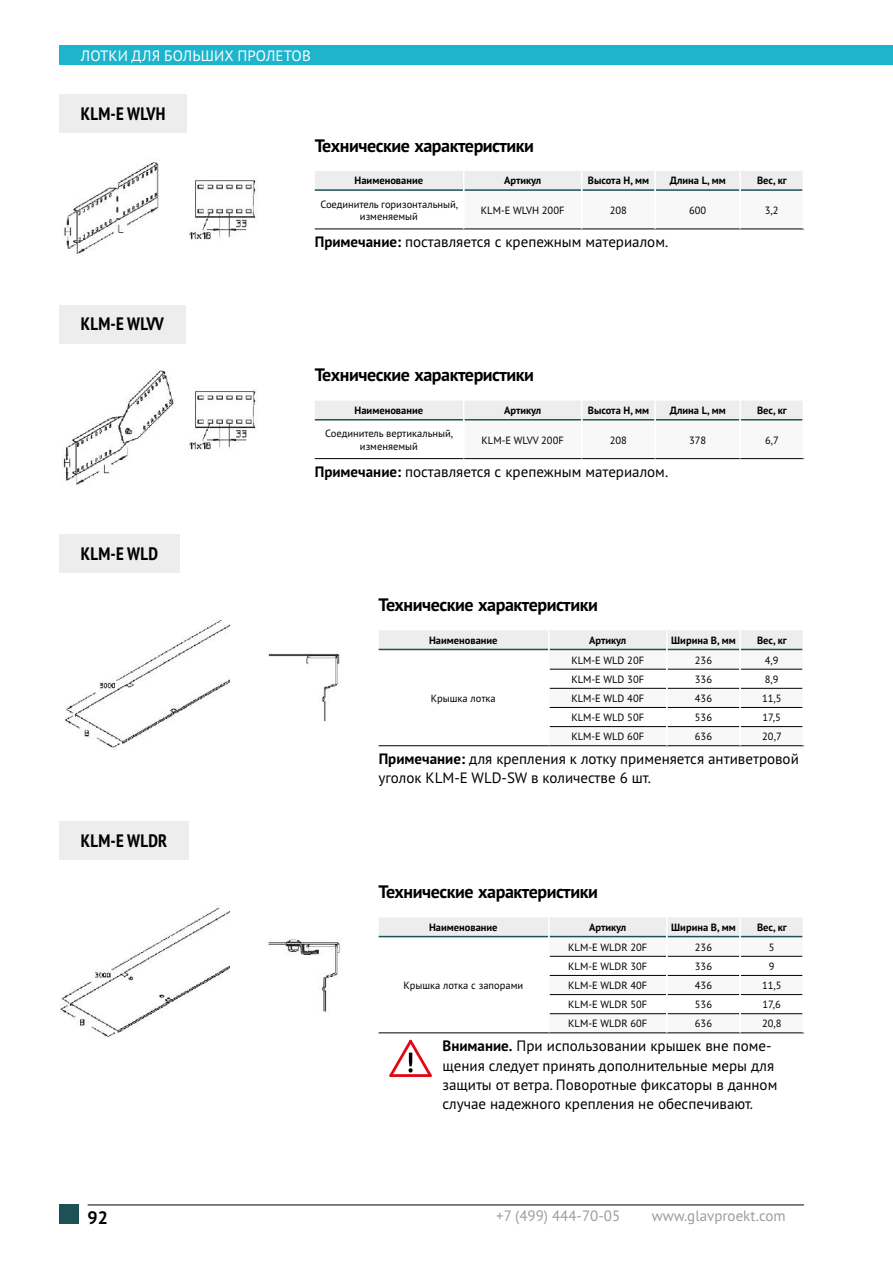
<style>
.page{position:relative;width:893px;height:1262px;background:#fff}
.page>*{position:absolute;margin:0;border:0;box-sizing:border-box;transform-origin:0 0}
.t1{font:700 18px "PT Sans";letter-spacing:-.025em;color:#000}
.t2{font:700 condensed 18px "PT Sans";letter-spacing:.015em;color:#000}
.t3{font:15px/19.2px "PT Sans";color:#000}
.t4{font:15px "PT Sans";color:#9d9d9c}
.t5{font:15px "PT Sans";letter-spacing:.01em;color:#fff}
.t6{font:10.5px/12.6px "PT Sans";color:#000;text-align:center}
.t7{font:700 10.5px "PT Sans";color:#000}
.s1{font-weight:700}
</style>
<div class="page">
<div style="left:60px;top:45px;width:832px;height:20px;background:#1db4cc"></div>
<img style="left:189px;top:179px;width:68px;height:61px">
<img style="left:189px;top:390px;width:68px;height:60px">
<img style="left:268px;top:653px;width:72px;height:69px">
<img style="left:268px;top:939px;width:72px;height:73px">
<img style="left:64px;top:162px;width:95px;height:92px">
<img style="left:63px;top:370px;width:111px;height:115px">
<div style="left:60px;top:94px;width:127px;height:39px;background:#ededed"></div>
<div style="left:60px;top:305px;width:126px;height:38px;background:#ededed"></div>
<hr style="left:315px;top:229px;width:148px;height:1px;background:#000">
<hr style="left:463px;top:229px;width:118px;height:1px;background:#000">
<hr style="left:581px;top:229px;width:74px;height:1px;background:#000">
<hr style="left:655px;top:229px;width:85px;height:1px;background:#000">
<hr style="left:740px;top:229px;width:64px;height:1px;background:#000">
<svg style="left:315px;top:171px;width:488px;height:58px"></svg>
<hr style="left:581px;top:190px;width:1px;height:39px;background:#fff">
<hr style="left:654px;top:190px;width:2px;height:39px;background:#fff">
<hr style="left:739px;top:190px;width:2px;height:39px;background:#fff">
<hr style="left:802px;top:190px;width:2px;height:39px;background:#fff">
<hr style="left:463px;top:190px;width:1px;height:39px;background:#fff">
<hr style="left:315px;top:458px;width:148px;height:1px;background:#000">
<hr style="left:463px;top:458px;width:118px;height:1px;background:#000">
<hr style="left:581px;top:458px;width:74px;height:1px;background:#000">
<hr style="left:655px;top:458px;width:85px;height:1px;background:#000">
<hr style="left:740px;top:458px;width:64px;height:1px;background:#000">
<svg style="left:315px;top:401px;width:487px;height:20px"></svg>
<hr style="left:654px;top:400px;width:2px;height:20px;background:#fff">
<hr style="left:739px;top:400px;width:2px;height:20px;background:#fff">
<hr style="left:581px;top:420px;width:1px;height:38px;background:#fff">
<hr style="left:654px;top:420px;width:2px;height:38px;background:#fff">
<hr style="left:739px;top:420px;width:2px;height:38px;background:#fff">
<hr style="left:463px;top:420px;width:1px;height:38px;background:#fff">
<img style="left:65px;top:619px;width:165px;height:130px">
<img style="left:60px;top:907px;width:170px;height:131px">
<div style="left:60px;top:534px;width:120px;height:39px;background:#ededed"></div>
<div style="left:60px;top:821px;width:129px;height:39px;background:#ededed"></div>
<hr style="left:549px;top:745px;width:117px;height:1px;background:#000">
<hr style="left:666px;top:745px;width:74px;height:1px;background:#000">
<hr style="left:740px;top:745px;width:64px;height:1px;background:#000">
<svg style="left:378px;top:630px;width:425px;height:98px"></svg>
<hr style="left:378px;top:745px;width:171px;height:1px;background:#000">
<hr style="left:549px;top:1032px;width:117px;height:1px;background:#000">
<hr style="left:666px;top:1032px;width:74px;height:1px;background:#000">
<hr style="left:740px;top:1032px;width:64px;height:1px;background:#000">
<svg style="left:378px;top:918px;width:425px;height:97px"></svg>
<hr style="left:378px;top:1032px;width:171px;height:1px;background:#000">
<svg style="left:389px;top:1039px;width:43px;height:38px"></svg>
<div style="left:60px;top:1204px;width:19px;height:19px;background:#1e5155"></div>
<hr style="left:88px;top:1204px;width:716px;height:1px;background:#000">
<p class="t5" style="left:81px;top:49px;width:231px">ЛОТКИ ДЛЯ БОЛЬШИХ ПРОЛЕТОВ</p>
<p class="t2" style="left:81px;top:101px;width:86px">KLM-E WLVH</p>
<p class="t2" style="left:81px;top:312px;width:84px">KLM-E WLVV</p>
<p class="t2" style="left:81px;top:542px;width:79px">KLM-E WLD</p>
<p class="t2" style="left:81px;top:829px;width:88px">KLM-E WLDR</p>
<p class="t1" style="left:315px;top:133px;width:221px">Технические характеристики</p>
<p class="t7" style="left:354px;top:173px;width:70px">Наименование</p>
<p class="t7" style="left:504px;top:173px;width:39px">Артикул</p>
<p class="t7" style="left:588px;top:173px;width:63px">Высота Н, мм</p>
<p class="t7" style="left:669px;top:173px;width:57px">Длина L, мм</p>
<p class="t7" style="left:757px;top:173px;width:31px">Вес, кг</p>
<p class="t6" style="left:320px;top:198px;width:139px">Соединитель горизонтальный, изменяемый</p>
<p class="t6" style="left:481px;top:205px;width:85px">KLM-E WLVH 200F</p>
<p class="t6" style="left:610px;top:205px;width:19px">208</p>
<p class="t6" style="left:689px;top:205px;width:19px">600</p>
<p class="t6" style="left:764px;top:205px;width:15px">3,2</p>
<p class="t3" style="left:315px;top:234px;width:355px"><span class="s1">Примечание:</span> поставляется с крепежным материалом.</p>
<p class="t1" style="left:315px;top:363px;width:221px">Технические характеристики</p>
<p class="t7" style="left:354px;top:403px;width:70px">Наименование</p>
<p class="t7" style="left:504px;top:403px;width:39px">Артикул</p>
<p class="t7" style="left:588px;top:403px;width:63px">Высота Н, мм</p>
<p class="t7" style="left:669px;top:403px;width:57px">Длина L, мм</p>
<p class="t7" style="left:757px;top:403px;width:31px">Вес, кг</p>
<p class="t6" style="left:325px;top:428px;width:129px">Соединитель вертикальный, изменяемый</p>
<p class="t6" style="left:481px;top:434px;width:84px">KLM-E WLVV 200F</p>
<p class="t6" style="left:610px;top:434px;width:19px">208</p>
<p class="t6" style="left:689px;top:434px;width:19px">378</p>
<p class="t6" style="left:765px;top:434px;width:15px">6,7</p>
<p class="t3" style="left:315px;top:463px;width:355px"><span class="s1">Примечание:</span> поставляется с крепежным материалом.</p>
<p class="t1" style="left:378px;top:593px;width:221px">Технические характеристики</p>
<p class="t7" style="left:429px;top:633px;width:70px">Наименование</p>
<p class="t7" style="left:589px;top:633px;width:39px">Артикул</p>
<p class="t7" style="left:671px;top:633px;width:66px">Ширина B, мм</p>
<p class="t7" style="left:757px;top:633px;width:31px">Вес, кг</p>
<p class="t6" style="left:571px;top:654px;width:74px">KLM-E WLD 20F</p>
<p class="t6" style="left:695px;top:654px;width:19px">236</p>
<p class="t6" style="left:764px;top:654px;width:15px">4,9</p>
<p class="t6" style="left:571px;top:673px;width:74px">KLM-E WLD 30F</p>
<p class="t6" style="left:695px;top:673px;width:19px">336</p>
<p class="t6" style="left:764px;top:673px;width:15px">8,9</p>
<p class="t6" style="left:571px;top:693px;width:74px">KLM-E WLD 40F</p>
<p class="t6" style="left:695px;top:693px;width:19px">436</p>
<p class="t6" style="left:762px;top:693px;width:21px">11,5</p>
<p class="t6" style="left:571px;top:712px;width:74px">KLM-E WLD 50F</p>
<p class="t6" style="left:695px;top:712px;width:19px">536</p>
<p class="t6" style="left:762px;top:712px;width:20px">17,5</p>
<p class="t6" style="left:571px;top:731px;width:74px">KLM-E WLD 60F</p>
<p class="t6" style="left:695px;top:731px;width:19px">636</p>
<p class="t6" style="left:762px;top:731px;width:21px">20,7</p>
<p class="t3" style="left:378px;top:750px;width:422px"><span class="s1">Примечание:</span> для крепления к лотку применяется антиветровой уголок KLM-E WLD-SW в количестве 6 шт.</p>
<p class="t6" style="left:431px;top:693px;width:66px">Крышка лотка</p>
<p class="t1" style="left:378px;top:880px;width:221px">Технические характеристики</p>
<p class="t7" style="left:429px;top:920px;width:70px">Наименование</p>
<p class="t7" style="left:589px;top:920px;width:39px">Артикул</p>
<p class="t7" style="left:671px;top:920px;width:66px">Ширина B, мм</p>
<p class="t7" style="left:757px;top:920px;width:31px">Вес, кг</p>
<p class="t6" style="left:568px;top:941px;width:81px">KLM-E WLDR 20F</p>
<p class="t6" style="left:695px;top:941px;width:19px">236</p>
<p class="t6" style="left:768px;top:941px;width:7px">5</p>
<p class="t6" style="left:568px;top:960px;width:81px">KLM-E WLDR 30F</p>
<p class="t6" style="left:695px;top:960px;width:19px">336</p>
<p class="t6" style="left:768px;top:960px;width:7px">9</p>
<p class="t6" style="left:568px;top:980px;width:81px">KLM-E WLDR 40F</p>
<p class="t6" style="left:695px;top:980px;width:19px">436</p>
<p class="t6" style="left:762px;top:980px;width:21px">11,5</p>
<p class="t6" style="left:568px;top:999px;width:81px">KLM-E WLDR 50F</p>
<p class="t6" style="left:695px;top:999px;width:19px">536</p>
<p class="t6" style="left:762px;top:999px;width:20px">17,6</p>
<p class="t6" style="left:568px;top:1018px;width:81px">KLM-E WLDR 60F</p>
<p class="t6" style="left:695px;top:1018px;width:19px">636</p>
<p class="t6" style="left:762px;top:1018px;width:21px">20,8</p>
<p class="t3" style="left:442px;top:1037px;width:336px"><span class="s1">Внимание.</span> При использовании крышек вне поме&shy;щения следует принять дополнительные меры для защиты от ветра. Поворотные фиксаторы в данном случае надежного крепления не обеспечивают.</p>
<p class="t6" style="left:403px;top:980px;width:121px">Крышка лотка с запорами</p>
<p class="t1" style="left:88px;top:1205px;width:22px">92</p>
<p class="t4" style="left:496px;top:1209px;width:125px">+7 (499) 444-70-05</p>
<p class="t4" style="left:652px;top:1209px;width:135px">www.glavproekt.com</p>
</div>
